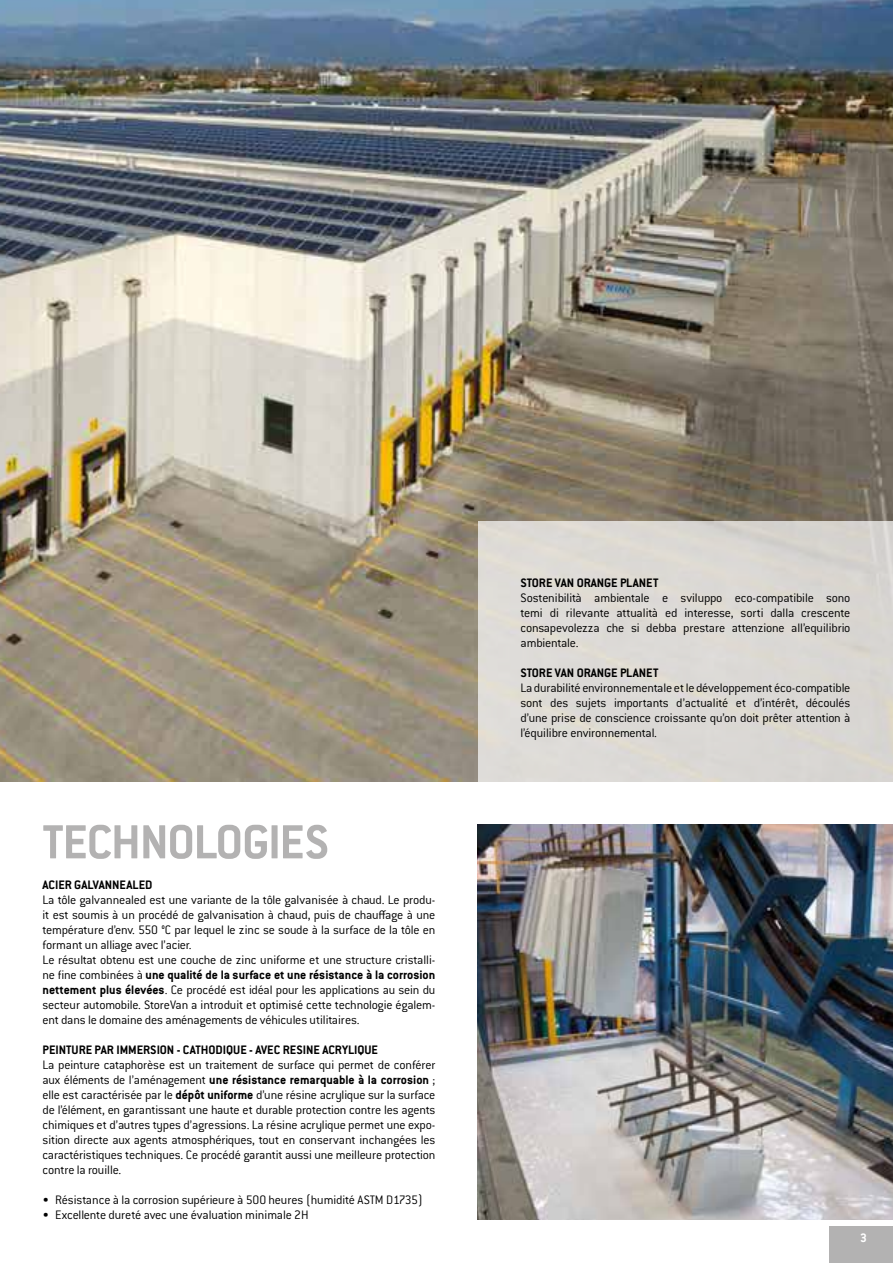
<style>
.page{position:relative;width:893px;height:1263px;background:#fff}
.page>*{position:absolute;margin:0;border:0;box-sizing:border-box;transform-origin:0 0}
.t1{font:700 52.5px "Conduit ITC Pro";letter-spacing:-.02em;color:#b3b2b2}
.t2{font:300 13.5px/15px "Conduit ITC Pro";letter-spacing:-.015em;color:#000;text-align:justify}
.t3{font:700 13.5px "Conduit ITC Pro";color:#000}
.t4{font:700 13.5px "Conduit ITC Pro";color:#fff}
.s1{font-weight:700}
</style>
<div class="page">
<img style="left:0;top:0;width:893px;height:782px">
<div style="left:478px;top:521px;width:415px;height:261px;background:#dcd9d5"></div>
<img style="left:478px;top:824px;width:415px;height:395px">
<div style="left:829px;top:1226px;width:64px;height:37px;background:#b3b2b2"></div>
<h1 class="t1" style="left:43px;top:811px;width:288px">TECHNOLOGIES</h1>
<p class="t3" style="left:43px;top:877px;width:111px">ACIER GALVANNEALED</p>
<p class="t2" style="left:43px;top:892px;width:394px;text-align:left">La tôle galvannealed est une variante de la tôle galvanisée à chaud. Le produ&shy;it est soumis à un procédé de galvanisation à chaud, puis de chauffage à une température d’env. 550 °C par lequel le zinc se soude à la surface de la tôle en formant un alliage avec l’acier.<br>Le résultat obtenu est une couche de zinc uniforme et une structure cristalli&shy;ne fine combinées à <span class="s1">une qualité de la surface et une résistance à la corrosion nettement plus élevées</span>. Ce procédé est idéal pour les applications au sein du secteur automobile. StoreVan a introduit et optimisé cette technologie égalem&shy;ent dans le domaine des aménagements de véhicules utilitaires.</p>
<p class="t3" style="left:43px;top:1042px;width:337px">PEINTURE PAR IMMERSION - CATHODIQUE - AVEC RESINE ACRYLIQUE</p>
<p class="t2" style="left:43px;top:1057px;width:394px">La peinture cataphorèse est un traitement de surface qui permet de conférer aux éléments de l’aménagement <span class="s1">une résistance remarquable à la corrosion</span> ; elle est caractérisée par le <span class="s1">dépôt uniforme</span> d’une résine acrylique sur la surface de l’élément, en garantissant une haute et durable protection contre les agents chimiques et d’autres types d’agressions. La résine acrylique permet une expo&shy;sition directe aux agents atmosphériques, tout en conservant inchangées les caractéristiques techniques. Ce procédé garantit aussi une meilleure protection contre la rouille.</p>
<p class="t2" style="left:43px;top:1192px;width:382px">• Résistance à la corrosion supérieure à 500 heures (humidité ASTM D1735)</p>
<p class="t2" style="left:43px;top:1207px;width:268px">• Excellente dureté avec une évaluation minimale 2H</p>
<p class="t3" style="left:520px;top:575px;width:139px">STORE VAN ORANGE PLANET</p>
<p class="t2" style="left:520px;top:590px;width:331px">Sostenibilità ambientale e sviluppo eco-compatibile sono temi di rilevante attualità ed interesse, sorti dalla crescente consapevolezza che si debba prestare attenzione all’equilibrio ambientale.</p>
<p class="t3" style="left:520px;top:665px;width:139px">STORE VAN ORANGE PLANET</p>
<p class="t2" style="left:520px;top:680px;width:332px">La durabilité environnementale et le développement éco-compatible sont des sujets importants d’actualité et d’intérêt, découlés d’une prise de conscience croissante qu’on doit prêter attention à l’équilibre environnemental.</p>
<p class="t4" style="left:860px;top:1229px;width:8px">3</p>
</div>
